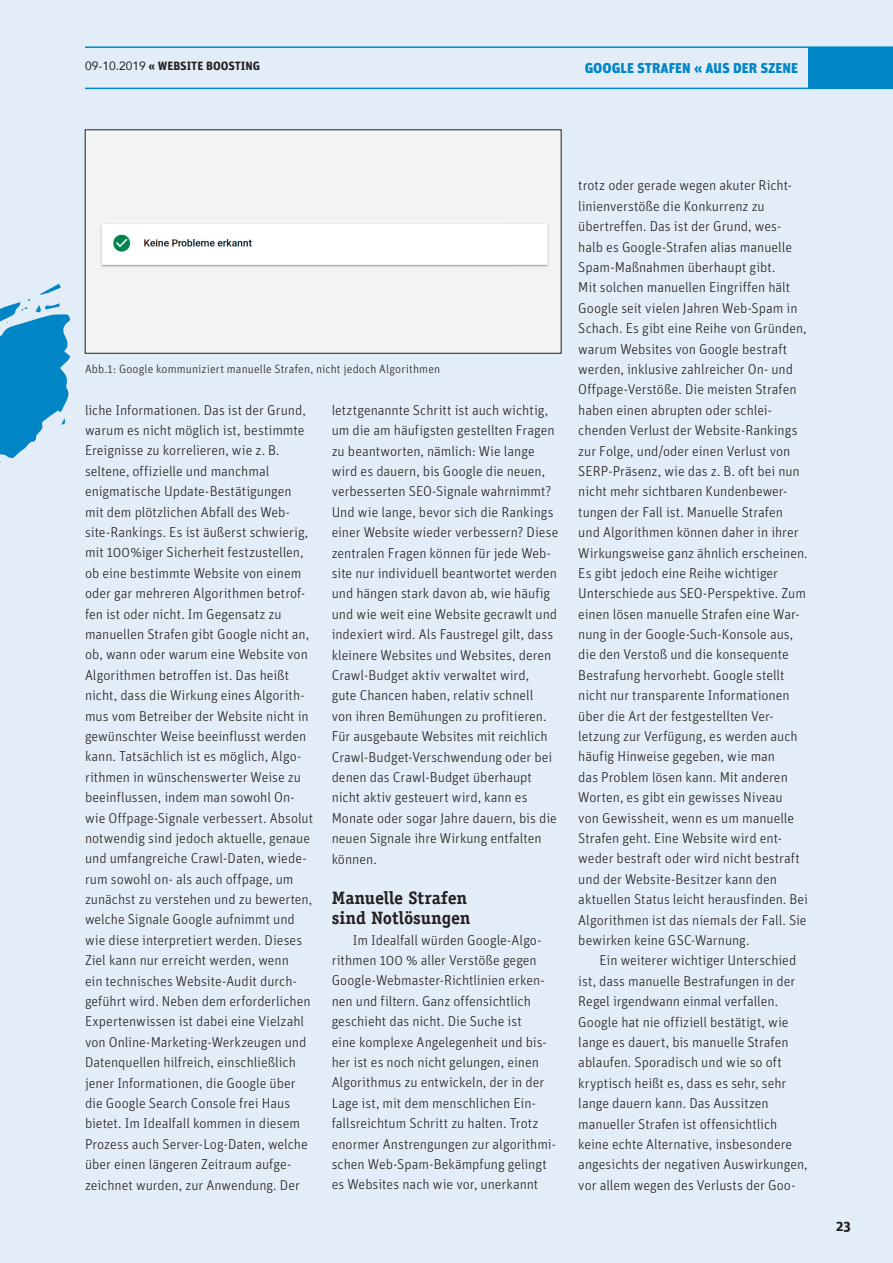
<style>
.page{position:relative;width:893px;height:1263px;background:#e3edf7}
.page>*{position:absolute;margin:0;border:0;box-sizing:border-box;transform-origin:0 0}
.t1{font:700 18px/20.4px "Officina Serif Std";letter-spacing:-.005em;color:#231f20}
.t2{font:300 14.25px/20.4px "Unit";color:#231f20}
.t3{font:900 14.25px "Unit";color:#0085c7}
.t4{font:700 14.25px "Unit";color:#231f20}
.t5{font:300 12px "Unit";letter-spacing:.01em;color:#231f20}
.t6{font:700 12px "Unit";color:#231f20}
.s1{font-family:"Avenir";font-weight:400}
</style>
<div class="page">
<div style="left:808px;top:47px;width:85px;height:41px;background:#0085c7"></div>
<hr style="left:85px;top:46px;width:808px;height:2px;background:#0085c7">
<hr style="left:85px;top:88px;width:808px;height:1px;background:#0085c7">
<svg style="left:0;top:283px;width:70px;height:180px"></svg>
<img style="left:87px;top:132px;width:472px;height:219px">
<p class="t6" style="left:85px;top:59px;width:177px"><span class="s1">09-10.2019</span> « WEBSITE BOOSTING</p>
<p class="t3" style="left:585px;top:59px;width:215px">GOOGLE STRAFEN « AUS DER SZENE</p>
<p class="t5" style="left:85px;top:362px;width:357px">Abb.1: Google kommuniziert manuelle Strafen, nicht jedoch Algorithmen</p>
<p class="t2" style="left:85px;top:399px;width:230px">liche Informationen. Das ist der Grund, warum es nicht möglich ist, bestimmte Ereignisse zu korrelieren, wie z. B. seltene, offizielle und manchmal enigmatische Update-Bestätigungen mit dem plötzlichen Abfall des Web&shy;site-Rankings. Es ist äußerst schwierig, mit 100%iger Sicherheit festzustellen, ob eine bestimmte Website von einem oder gar mehreren Algorithmen betrof&shy;fen ist oder nicht. Im Gegensatz zu manuellen Strafen gibt Google nicht an, ob, wann oder warum eine Website von Algorithmen betroffen ist. Das heißt nicht, dass die Wirkung eines Algorith&shy;mus vom Betreiber der Website nicht in gewünschter Weise beeinflusst werden kann. Tatsächlich ist es möglich, Algo&shy;rithmen in wünschenswerter Weise zu beeinflussen, indem man sowohl On&shy;wie Offpage-Signale verbessert. Absolut notwendig sind jedoch aktuelle, genaue und umfangreiche Crawl-Daten, wiede&shy;rum sowohl on- als auch offpage, um zunächst zu verstehen und zu bewerten, welche Signale Google aufnimmt und wie diese interpretiert werden. Dieses Ziel kann nur erreicht werden, wenn<br>ein technisches Website-Audit durch&shy;geführt wird. Neben dem erforderlichen Expertenwissen ist dabei eine Vielzahl von Online-Marketing-Werkzeugen und Datenquellen hilfreich, einschließlich jener Informationen, die Google über die Google Search Console frei Haus bietet. Im Idealfall kommen in diesem Prozess auch Server-Log-Daten, welche über einen längeren Zeitraum aufge&shy;zeichnet wurden, zur Anwendung. Der</p>
<p class="t2" style="left:332px;top:400px;width:228px">letztgenannte Schritt ist auch wichtig, um die am häufigsten gestellten Fragen zu beantworten, nämlich: Wie lange wird es dauern, bis Google die neuen, verbesserten SEO-Signale wahrnimmt?<br>Und wie lange, bevor sich die Rankings einer Website wieder verbessern? Diese zentralen Fragen können für jede Web&shy;site nur individuell beantwortet werden und hängen stark davon ab, wie häufig und wie weit eine Website gecrawlt und indexiert wird. Als Faustregel gilt, dass kleinere Websites und Websites, deren Crawl-Budget aktiv verwaltet wird,<br>gute Chancen haben, relativ schnell<br>von ihren Bemühungen zu profitieren.<br>Für ausgebaute Websites mit reichlich Crawl-Budget-Verschwendung oder bei denen das Crawl-Budget überhaupt nicht aktiv gesteuert wird, kann es Monate oder sogar Jahre dauern, bis die neuen Signale ihre Wirkung entfalten können.</p>
<p class="t1" style="left:332px;top:887px;width:140px">Manuelle Strafen sind Notlösungen</p>
<p class="t2" style="left:332px;top:929px;width:226px;text-indent:21px">Im Idealfall würden Google-Algo&shy;rithmen 100 % aller Verstöße gegen Google-Webmaster-Richtlinien erken&shy;nen und filtern. Ganz offensichtlich geschieht das nicht. Die Suche ist<br>eine komplexe Angelegenheit und bis&shy;her ist es noch nicht gelungen, einen Algorithmus zu entwickeln, der in der Lage ist, mit dem menschlichen Ein&shy;fallsreichtum Schritt zu halten. Trotz enormer Anstrengungen zur algorithmi&shy;schen Web-Spam-Bekämpfung gelingt es Websites nach wie vor, unerkannt</p>
<p class="t2" style="left:578px;top:175px;width:231px">trotz oder gerade wegen akuter Richt&shy;linienverstöße die Konkurrenz zu übertreffen. Das ist der Grund, wes&shy;halb es Google-Strafen alias manuelle Spam-Maßnahmen überhaupt gibt.<br>Mit solchen manuellen Eingriffen hält Google seit vielen Jahren Web-Spam in Schach. Es gibt eine Reihe von Gründen, warum Websites von Google bestraft werden, inklusive zahlreicher On- und Offpage-Verstöße. Die meisten Strafen haben einen abrupten oder schlei&shy;chenden Verlust der Website-Rankings zur Folge, und/oder einen Verlust von SERP-Präsenz, wie das z. B. oft bei nun nicht mehr sichtbaren Kundenbewer&shy;tungen der Fall ist. Manuelle Strafen und Algorithmen können daher in ihrer Wirkungsweise ganz ähnlich erscheinen.<br>Es gibt jedoch eine Reihe wichtiger Unterschiede aus SEO-Perspektive. Zum einen lösen manuelle Strafen eine War&shy;nung in der Google-Such-Konsole aus, die den Verstoß und die konsequente Bestrafung hervorhebt. Google stellt nicht nur transparente Informationen über die Art der festgestellten Ver&shy;letzung zur Verfügung, es werden auch häufig Hinweise gegeben, wie man<br>das Problem lösen kann. Mit anderen Worten, es gibt ein gewisses Niveau<br>von Gewissheit, wenn es um manuelle Strafen geht. Eine Website wird ent&shy;weder bestraft oder wird nicht bestraft und der Website-Besitzer kann den aktuellen Status leicht herausfinden. Bei Algorithmen ist das niemals der Fall. Sie bewirken keine GSC-Warnung.</p>
<p class="t2" style="left:578px;top:950px;width:231px;text-indent:21px">Ein weiterer wichtiger Unterschied ist, dass manuelle Bestrafungen in der Regel irgendwann einmal verfallen.<br>Google hat nie offiziell bestätigt, wie lange es dauert, bis manuelle Strafen ablaufen. Sporadisch und wie so oft kryptisch heißt es, dass es sehr, sehr lange dauern kann. Das Aussitzen manueller Strafen ist offensichtlich keine echte Alternative, insbesondere angesichts der negativen Auswirkungen, vor allem wegen des Verlusts der Goo-</p>
<p class="t4" style="left:836px;top:1216px;width:16px">23</p>
</div>
